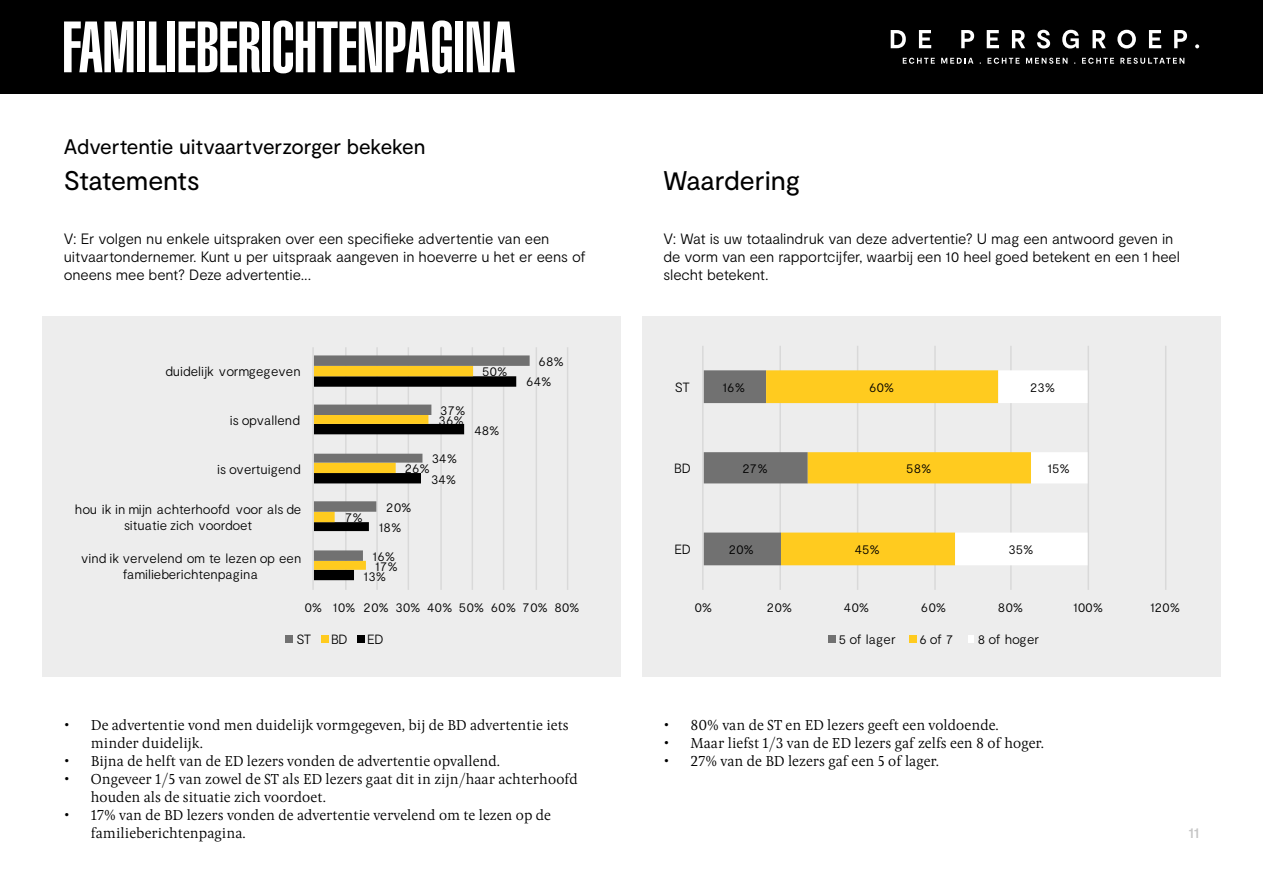
<style>
.page{position:relative;width:1263px;height:893px;background:#fff}
.page>*{position:absolute;margin:0;border:0;box-sizing:border-box;transform-origin:0 0}
.t1{font:900 extra-condensed 70.5px "Swiss 911 BT";color:#fff}
.t2{font:27px "Moderat";letter-spacing:-.005em;color:#000}
.t3{font:21px "Moderat";letter-spacing:-.005em;color:#000}
.t4{font:300 15px/18px "Pona";color:#000}
.t5{font:300 15px/18px "Moderat";letter-spacing:-.01em;color:#000}
.t6{font:500 15px "Moderat";color:#c6c6c6}
.t7{font:300 13.35px/16.4px "Moderat";letter-spacing:.005em;color:#000;text-align:center}
</style>
<div class="page">
<div style="left:43px;top:316px;width:578px;height:360px;background:#ededed"></div>
<div style="left:642px;top:316px;width:578px;height:360px;background:#ededed"></div>
<hr style="left:345px;top:347px;width:2px;height:243px;background:#d9d9d9">
<hr style="left:376px;top:347px;width:2px;height:243px;background:#d9d9d9">
<hr style="left:408px;top:347px;width:1px;height:243px;background:#d9d9d9">
<hr style="left:440px;top:347px;width:2px;height:243px;background:#d9d9d9">
<hr style="left:472px;top:347px;width:1px;height:243px;background:#d9d9d9">
<hr style="left:503px;top:347px;width:1px;height:243px;background:#d9d9d9">
<hr style="left:536px;top:347px;width:1px;height:243px;background:#d9d9d9">
<hr style="left:567px;top:347px;width:1px;height:243px;background:#d9d9d9">
<svg style="left:314px;top:355px;width:216px;height:225px"></svg>
<hr style="left:312px;top:347px;width:2px;height:243px;background:#d9d9d9">
<div style="left:286px;top:635px;width:7px;height:8px;background:#717171"></div>
<div style="left:321px;top:635px;width:8px;height:8px;background:#ffcb1f"></div>
<div style="left:357px;top:635px;width:7px;height:8px;background:#000"></div>
<hr style="left:779px;top:346px;width:2px;height:244px;background:#d9d9d9">
<hr style="left:857px;top:346px;width:1px;height:244px;background:#d9d9d9">
<hr style="left:934px;top:346px;width:2px;height:244px;background:#d9d9d9">
<hr style="left:1010px;top:346px;width:2px;height:244px;background:#d9d9d9">
<hr style="left:1087px;top:346px;width:2px;height:244px;background:#d9d9d9">
<hr style="left:1165px;top:346px;width:1px;height:244px;background:#d9d9d9">
<svg style="left:703px;top:370px;width:63px;height:195px"></svg>
<svg style="left:766px;top:370px;width:189px;height:195px"></svg>
<svg style="left:955px;top:370px;width:132px;height:195px"></svg>
<hr style="left:702px;top:346px;width:1px;height:244px;background:#d9d9d9">
<div style="left:828px;top:635px;width:8px;height:8px;background:#717171"></div>
<div style="left:909px;top:635px;width:7px;height:8px;background:#ffcb1f"></div>
<div style="left:968px;top:635px;width:6px;height:8px;background:#fff"></div>
<div style="left:0;top:0;width:1263px;height:94px;background:#000"></div>
<svg style="left:903px;top:58px;width:32px;height:6px"></svg>
<svg style="left:941px;top:58px;width:32px;height:6px"></svg>
<svg style="left:987px;top:58px;width:32px;height:6px"></svg>
<svg style="left:1026px;top:58px;width:41px;height:6px"></svg>
<svg style="left:1082px;top:58px;width:32px;height:6px"></svg>
<svg style="left:1120px;top:58px;width:64px;height:6px"></svg>
<svg style="left:891px;top:30px;width:15px;height:18px"></svg>
<svg style="left:919px;top:30px;width:12px;height:18px"></svg>
<svg style="left:961px;top:30px;width:13px;height:18px"></svg>
<svg style="left:987px;top:30px;width:12px;height:18px"></svg>
<svg style="left:1012px;top:30px;width:13px;height:18px"></svg>
<svg style="left:1037px;top:30px;width:13px;height:19px"></svg>
<svg style="left:1062px;top:30px;width:17px;height:19px"></svg>
<svg style="left:1092px;top:30px;width:14px;height:18px"></svg>
<svg style="left:1117px;top:30px;width:19px;height:19px"></svg>
<svg style="left:1149px;top:30px;width:12px;height:18px"></svg>
<svg style="left:1174px;top:30px;width:13px;height:18px"></svg>
<svg style="left:1195px;top:44px;width:4px;height:4px"></svg>
<h1 class="t1" style="left:62px;top:9px;width:454px">FAMILIEBERICHTENPAGINA</h1>
<h3 class="t3" style="left:64px;top:134px;width:363px">Advertentie uitvaartverzorger bekeken</h3>
<h2 class="t2" style="left:64px;top:164px;width:137px">Statements</h2>
<h2 class="t2" style="left:663px;top:164px;width:138px">Waardering</h2>
<p class="t5" style="left:64px;top:230px;width:524px">V: Er volgen nu enkele uitspraken over een specifieke advertentie van een uitvaartondernemer. Kunt u per uitspraak aangeven in hoeverre u het er eens of oneens mee bent? Deze advertentie...</p>
<p class="t5" style="left:663px;top:230px;width:518px">V: Wat is uw totaalindruk van deze advertentie? U mag een antwoord geven in de vorm van een rapportcijfer, waarbij een 10 heel goed betekent en een 1 heel slecht betekent.</p>
<p class="t7" style="left:165px;top:364px;width:137px">duidelijk vormgegeven</p>
<p class="t7" style="left:482px;top:363px;width:27px">50%</p>
<p class="t7" style="left:539px;top:353px;width:27px">68%</p>
<p class="t7" style="left:526px;top:374px;width:27px">64%</p>
<p class="t7" style="left:230px;top:412px;width:72px">is opvallend</p>
<p class="t7" style="left:440px;top:402px;width:27px">37%</p>
<p class="t7" style="left:439px;top:412px;width:27px">36%</p>
<p class="t7" style="left:474px;top:422px;width:27px">48%</p>
<p class="t7" style="left:217px;top:461px;width:85px">is overtuigend</p>
<p class="t7" style="left:432px;top:451px;width:27px">34%</p>
<p class="t7" style="left:405px;top:461px;width:27px">26%</p>
<p class="t7" style="left:431px;top:471px;width:27px">34%</p>
<p class="t7" style="left:75px;top:501px;width:228px">hou ik in mijn achterhoofd voor als de situatie zich voordoet</p>
<p class="t7" style="left:345px;top:509px;width:19px">7%</p>
<p class="t7" style="left:386px;top:499px;width:27px">20%</p>
<p class="t7" style="left:379px;top:519px;width:24px">18%</p>
<p class="t7" style="left:81px;top:550px;width:222px">vind ik vervelend om te lezen op een familieberichtenpagina</p>
<p class="t7" style="left:373px;top:548px;width:24px">16%</p>
<p class="t7" style="left:376px;top:558px;width:24px">17%</p>
<p class="t7" style="left:364px;top:568px;width:24px">13%</p>
<p class="t7" style="left:304px;top:599px;width:277px">0% 10% 20% 30% 40% 50% 60% 70% 80%</p>
<p class="t7" style="left:296px;top:631px;width:16px">ST</p>
<p class="t7" style="left:331px;top:631px;width:18px">BD</p>
<p class="t7" style="left:367px;top:631px;width:18px">ED</p>
<p class="t4" style="left:91px;top:715px;width:479px;text-indent:-27px">• De advertentie vond men duidelijk vormgegeven, bij de BD advertentie iets minder duidelijk.</p>
<p class="t4" style="left:64px;top:751px;width:438px">• Bijna de helft van de ED lezers vonden de advertentie opvallend.</p>
<p class="t4" style="left:91px;top:769px;width:489px;text-indent:-27px">• Ongeveer 1/5 van zowel de ST als ED lezers gaat dit in zijn/haar achterhoofd houden als de situatie zich voordoet.</p>
<p class="t4" style="left:91px;top:805px;width:462px;text-indent:-27px">• 17% van de BD lezers vonden de advertentie vervelend om te lezen op de familieberichtenpagina.</p>
<p class="t7" style="left:675px;top:379px;width:16px">ST</p>
<p class="t7" style="left:723px;top:379px;width:24px">16%</p>
<p class="t7" style="left:869px;top:379px;width:27px">60%</p>
<p class="t7" style="left:1030px;top:379px;width:27px">23%</p>
<p class="t7" style="left:674px;top:460px;width:18px">BD</p>
<p class="t7" style="left:742px;top:460px;width:27px">27%</p>
<p class="t7" style="left:906px;top:460px;width:27px">58%</p>
<p class="t7" style="left:1048px;top:460px;width:24px">15%</p>
<p class="t7" style="left:674px;top:541px;width:18px">ED</p>
<p class="t7" style="left:729px;top:541px;width:27px">20%</p>
<p class="t7" style="left:855px;top:541px;width:27px">45%</p>
<p class="t7" style="left:1008px;top:541px;width:27px">35%</p>
<p class="t7" style="left:694px;top:599px;width:19px">0%</p>
<p class="t7" style="left:767px;top:599px;width:27px">20%</p>
<p class="t7" style="left:844px;top:599px;width:27px">40%</p>
<p class="t7" style="left:921px;top:599px;width:27px">60%</p>
<p class="t7" style="left:998px;top:599px;width:27px">80%</p>
<p class="t7" style="left:1073px;top:599px;width:31px">100%</p>
<p class="t7" style="left:1150px;top:599px;width:31px">120%</p>
<p class="t7" style="left:839px;top:631px;width:58px">5 of lager</p>
<p class="t7" style="left:919px;top:631px;width:35px">6 of 7</p>
<p class="t7" style="left:978px;top:631px;width:63px">8 of hoger</p>
<p class="t4" style="left:663px;top:715px;width:337px">• 80% van de ST en ED lezers geeft een voldoende.</p>
<p class="t4" style="left:663px;top:733px;width:382px">• Maar liefst 1/3 van de ED lezers gaf zelfs een 8 of hoger.</p>
<p class="t4" style="left:663px;top:751px;width:277px">• 27% van de BD lezers gaf een 5 of lager.</p>
<p class="t6" style="left:1189px;top:824px;width:12px">11</p>
</div>
